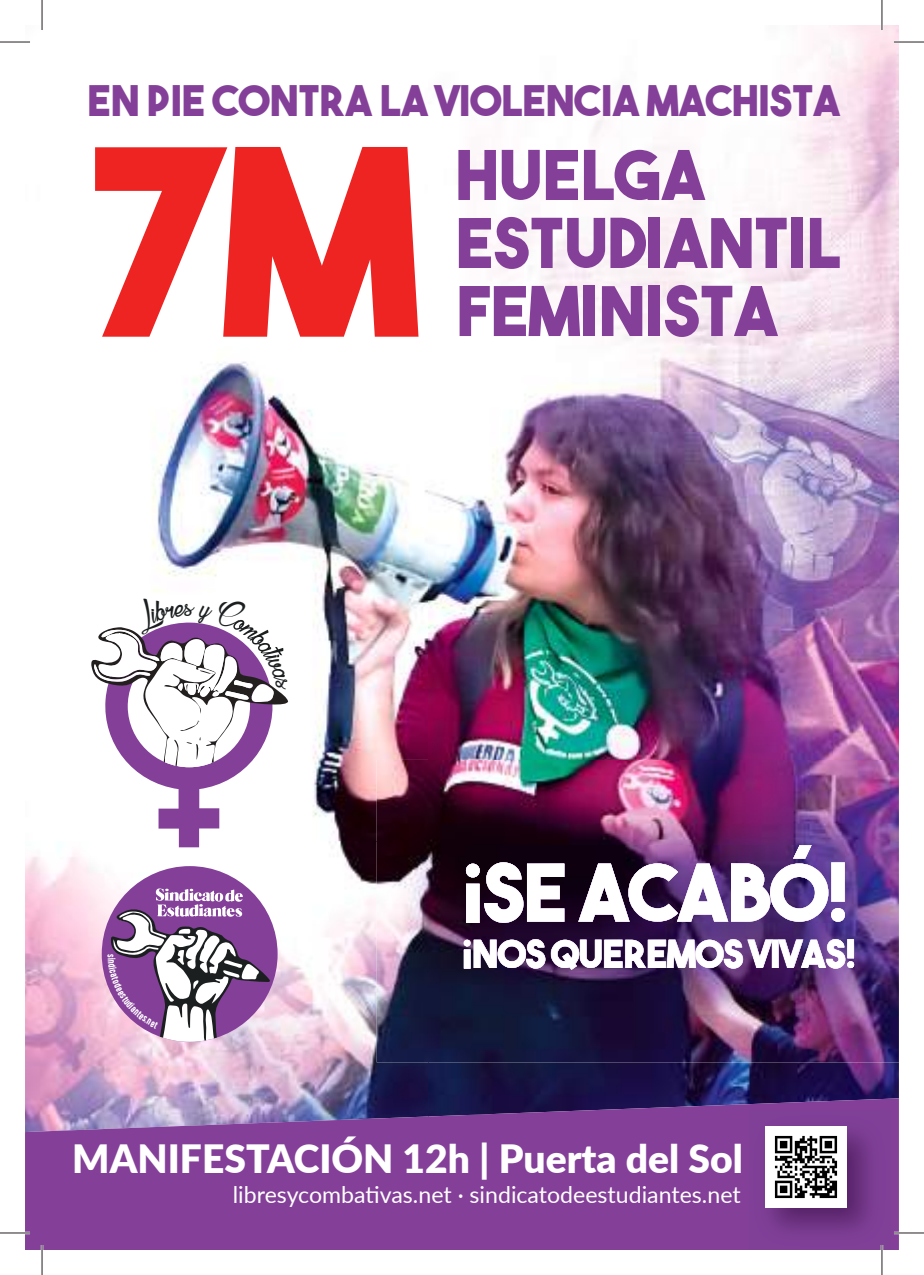
<style>
.page{position:relative;width:924px;height:1275px;background:#fff}
.page>*{position:absolute;margin:0;border:0;box-sizing:border-box;transform-origin:0 0}
.t1{font:258px "The Bold Font";color:#ee2423}
.t2{font:79.2px "The Bold Font";letter-spacing:-.015em;color:#fff}
.t3{font:68.2px/68px "The Bold Font";color:#843f99}
.t4{font:42px "The Bold Font";color:#843f99}
.t5{font:900 39px "Lato";color:#fff}
.t6{font:38.4px "The Bold Font";letter-spacing:-.015em;color:#fff}
.t7{font:37.2px "Atelier Omega";color:#1b1f20}
.t8{font:23px "Lato";color:#fff}
</style>
<div class="page">
<img style="left:177px;top:25px;width:654px;height:408px">
<img style="left:831px;top:25px;width:67px;height:735px">
<img style="left:25px;top:433px;width:403px;height:665px">
<img style="left:428px;top:433px;width:404px;height:327px">
<img style="left:428px;top:1062px;width:470px;height:36px">
<img style="left:376px;top:760px;width:522px;height:302px">
<img style="left:465px;top:845px;width:379px;height:78px">
<img style="left:463px;top:939px;width:390px;height:30px">
<svg style="left:25px;top:1098px;width:873px;height:152px;background:#814498"></svg>
<img style="left:749px;top:1110px;width:140px;height:140px">
<img style="left:765px;top:1126px;width:80px;height:81px">
<hr style="left:893px;top:41px;width:30px;height:2px;background:#fff">
<hr style="left:0;top:1231px;width:30px;height:3px;background:#fff">
<hr style="left:893px;top:1231px;width:30px;height:3px;background:#fff">
<hr style="left:41px;top:1245px;width:2px;height:30px;background:#fff">
<hr style="left:880px;top:0;width:2px;height:30px;background:#fff">
<hr style="left:880px;top:1245px;width:2px;height:30px;background:#fff">
<hr style="left:0;top:42px;width:30px;height:1px;background:#241f1f">
<hr style="left:893px;top:42px;width:30px;height:1px;background:#241f1f">
<hr style="left:0;top:1232px;width:30px;height:1px;background:#241f1f">
<hr style="left:893px;top:1232px;width:30px;height:1px;background:#241f1f">
<hr style="left:42px;top:0;width:1px;height:30px;background:#241f1f">
<hr style="left:42px;top:1245px;width:1px;height:30px;background:#241f1f">
<hr style="left:881px;top:0;width:1px;height:30px;background:#241f1f">
<hr style="left:881px;top:1245px;width:1px;height:30px;background:#241f1f">
<svg style="left:90px;top:595px;width:199px;height:252px"></svg>
<svg style="left:102px;top:866px;width:175px;height:175px"></svg>
<h3 class="t4" style="left:88px;top:75px;width:753px">EN PIE CONTRA LA VIOLENCIA MACHISTA</h3>
<h1 class="t1" style="left:89px;top:79px;width:331px">7M</h1>
<h3 class="t3" style="left:456px;top:140px;width:386px">HUELGA<br>ESTUDIANTIL<br>FEMINISTA</h3>
<h3 class="t7" style="left:185px;top:586px;width:10px">s</h3>
<h2 class="t2" style="left:462px;top:843px;width:388px">¡SE ACABÓ!</h2>
<h3 class="t6" style="left:462px;top:929px;width:395px">¡NOS QUEREMOS VIVAS!</h3>
<h3 class="t5" style="left:72px;top:1129px;width:671px">MANIFESTACIÓN 12h | Puerta del Sol</h3>
<p class="t8" style="left:233px;top:1178px;width:509px">libresycombativas.net · sindicatodeestudiantes.net</p>
</div>
